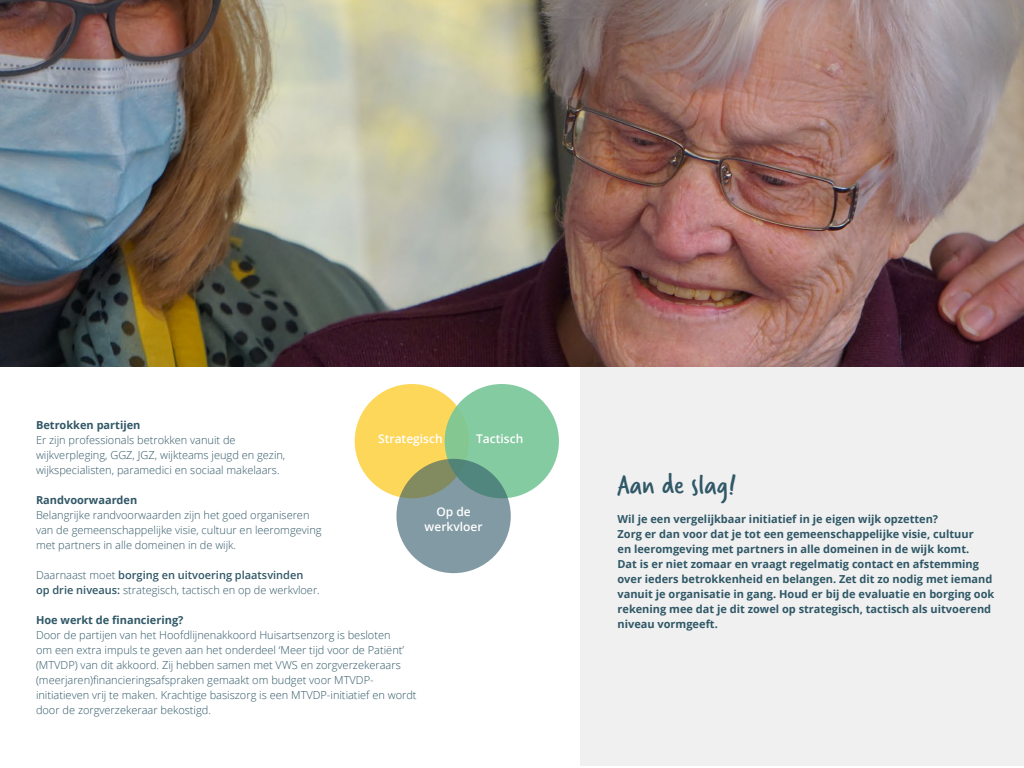
<style>
.page{position:relative;width:1024px;height:768px;background:#fff}
.page>*{position:absolute;margin:0;border:0;box-sizing:border-box;transform-origin:0 0}
.t1{font:30px "Verveine";color:#305866}
.t2{font:600 12px/14.4px "Open Sans";color:#fff;text-align:center}
.t3{font:700 11px/15px "Open Sans";color:#2f5766}
.t4{font:300 11px/15px "Open Sans";color:#315766}
.t5{font:300 11px/15px "Open Sans";color:#2f5766}
.t6{font:700 11px "Open Sans";color:#315766}
.t7{font:700 11px "Open Sans";color:#305866}
.s1{font-weight:600}
</style>
<div class="page">
<div style="left:580px;top:366px;width:444px;height:399px;background:#f0f0f0"></div>
<img style="left:0;top:0;width:1024px;height:366px">
<div style="left:355px;top:384px;width:114px;height:114px;background:#fdd759;border-radius:50%"></div>
<div style="left:445px;top:384px;width:114px;height:114px;background:linear-gradient(to right,#83c897,#85cda7);border-radius:50%"></div>
<svg style="left:396px;top:459px;width:115px;height:114px;background:#7c9696"></svg>
<p class="t6" style="left:36px;top:417px;width:106px">Betrokken partijen</p>
<p class="t4" style="left:36px;top:432px;width:251px">Er zijn professionals betrokken vanuit de wijkverpleging, GGZ, JGZ, wijkteams jeugd en gezin, wijkspecialisten, paramedici en sociaal makelaars.</p>
<p class="t6" style="left:36px;top:492px;width:103px">Randvoorwaarden</p>
<p class="t4" style="left:36px;top:507px;width:287px">Belangrijke randvoorwaarden zijn het goed organiseren van de gemeenschappelijke visie, cultuur en leeromgeving met partners in alle domeinen in de wijk.</p>
<p class="t4" style="left:36px;top:567px;width:285px">Daarnaast moet <span class="s1">borging en uitvoering plaatsvinden<br>op drie niveaus:</span> strategisch, tactisch en op de werkvloer.</p>
<p class="t7" style="left:36px;top:612px;width:149px">Hoe werkt de financiering?</p>
<p class="t5" style="left:36px;top:627px;width:382px">Door de partijen van het Hoofdlijnenakkoord Huisartsenzorg is besloten<br>om een extra impuls te geven aan het onderdeel ‘Meer tijd voor de Patiënt’ (MTVDP) van dit akkoord. Zij hebben samen met VWS en zorgverzekeraars (meerjaren)financieringsafspraken gemaakt om budget voor MTVDP&shy;initiatieven vrij te maken. Krachtige basiszorg is een MTVDP-initiatief en wordt door de zorgverzekeraar bekostigd.</p>
<p class="t2" style="left:378px;top:431px;width:66px">Strategisch</p>
<p class="t2" style="left:476px;top:431px;width:49px">Tactisch</p>
<p class="t2" style="left:425px;top:504px;width:59px">Op de werkvloer</p>
<h1 class="t1" style="left:618px;top:463px;width:120px">Aan de slag!</h1>
<p class="t3" style="left:618px;top:511px;width:378px">Wil je een vergelijkbaar initiatief in je eigen wijk opzetten?<br>Zorg er dan voor dat je tot een gemeenschappelijke visie, cultuur<br>en leeromgeving met partners in alle domeinen in de wijk komt.<br>Dat is er niet zomaar en vraagt regelmatig contact en afstemming over ieders betrokkenheid en belangen. Zet dit zo nodig met iemand vanuit je organisatie in gang. Houd er bij de evaluatie en borging ook rekening mee dat je dit zowel op strategisch, tactisch als uitvoerend niveau vormgeeft.</p>
</div>
